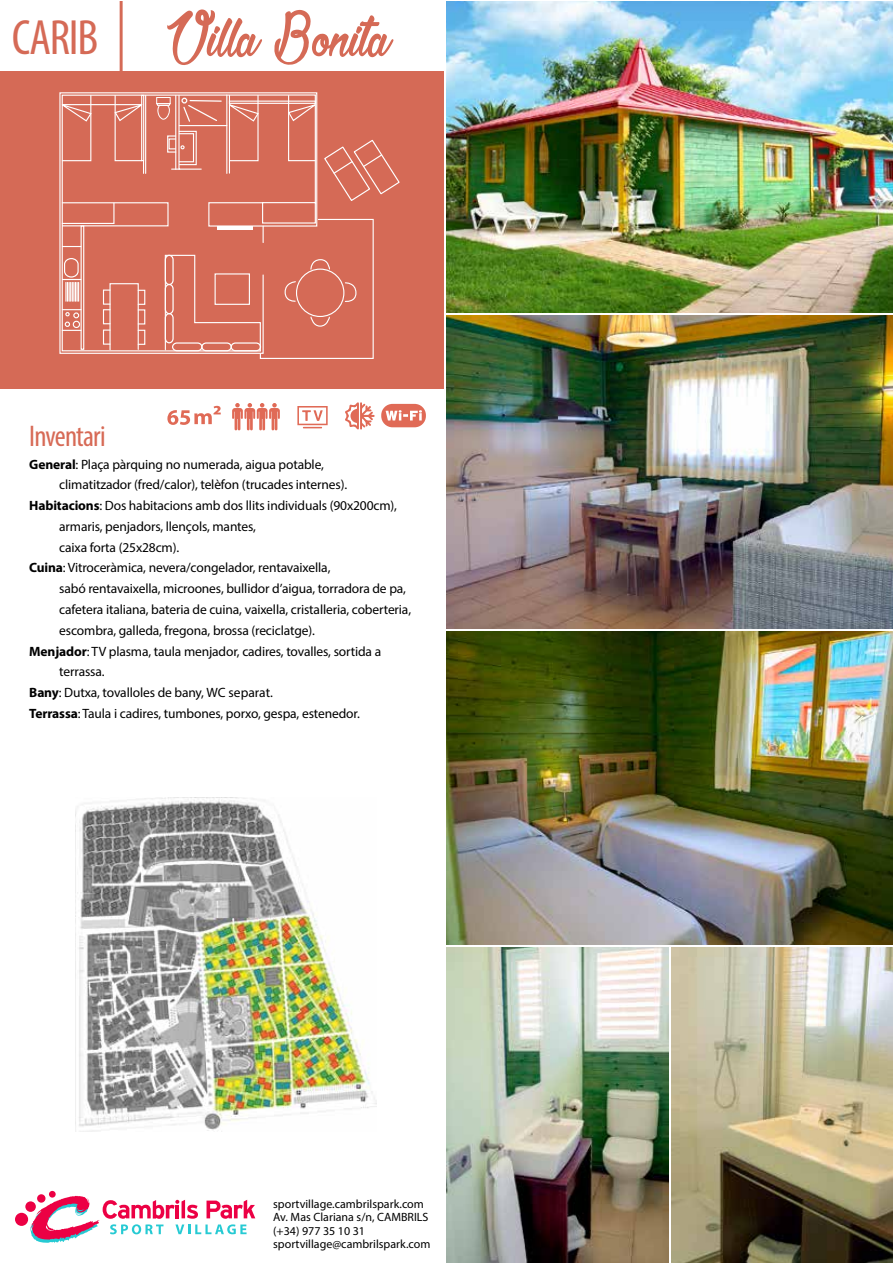
<style>
.page{position:relative;width:893px;height:1263px;background:#fff}
.page>*{position:absolute;margin:0;border:0;box-sizing:border-box;transform-origin:0 0}
.t1{font:64.2px "Jonquilles";color:#d56a56}
.t2{font:condensed 30px "Myriad Pro";letter-spacing:-.025em;color:#d76a56}
.t3{font:13.5px "Myriad Pro";letter-spacing:-.01em;color:#000}
.t4{font:12px/13.5px "Myriad Pro";color:#000}
.s1{font-family:"Myriad Pro";font-stretch:condensed;font-size:49.8px}
.s2{font-weight:700}
</style>
<div class="page">
<div style="left:0;top:71px;width:443px;height:318px;background:#d56a56"></div>
<img style="left:446px;top:1px;width:446px;height:312px">
<img style="left:446px;top:316px;width:446px;height:312px">
<img style="left:446px;top:631px;width:446px;height:313px">
<img style="left:446px;top:947px;width:222px;height:316px">
<img style="left:671px;top:947px;width:221px;height:316px">
<svg style="left:381px;top:404px;width:45px;height:23px"></svg>
<svg style="left:345px;top:402px;width:30px;height:28px"></svg>
<svg style="left:297px;top:406px;width:31px;height:22px"></svg>
<svg style="left:167px;top:406px;width:54px;height:19px"></svg>
<svg style="left:232px;top:403px;width:48px;height:27px"></svg>
<hr style="left:120px;top:1px;width:3px;height:74px;background:#d56a56">
<svg style="left:59px;top:92px;width:259px;height:262px"></svg>
<svg style="left:61px;top:94px;width:255px;height:258px"></svg>
<div style="left:109px;top:283px;width:30px;height:67px;border:1px solid #fff"></div>
<div style="left:103px;top:289px;width:8px;height:16px;border:1px solid #fff"></div>
<div style="left:103px;top:309px;width:8px;height:15px;border:1px solid #fff"></div>
<div style="left:103px;top:329px;width:8px;height:16px;border:1px solid #fff"></div>
<div style="left:138px;top:290px;width:7px;height:15px;border:1px solid #fff"></div>
<div style="left:138px;top:309px;width:7px;height:15px;border:1px solid #fff"></div>
<div style="left:138px;top:330px;width:7px;height:15px;border:1px solid #fff"></div>
<div style="left:81px;top:225px;width:3px;height:125px;border:1px solid #fff"></div>
<svg style="left:62px;top:246px;width:19px;height:1px"></svg>
<svg style="left:62px;top:309px;width:19px;height:22px"></svg>
<div style="left:62px;top:202px;width:107px;height:24px;border:1px solid #fff"></div>
<svg style="left:61px;top:202px;width:54px;height:23px"></svg>
<hr style="left:62px;top:104px;width:80px;height:1px;background:#fff">
<svg style="left:61px;top:94px;width:32px;height:68px"></svg>
<svg style="left:228px;top:94px;width:32px;height:68px"></svg>
<svg style="left:287px;top:94px;width:29px;height:68px"></svg>
<svg style="left:114px;top:94px;width:30px;height:79px"></svg>
<svg style="left:156px;top:94px;width:66px;height:76px"></svg>
<svg style="left:62px;top:279px;width:19px;height:22px"></svg>
<div style="left:64px;top:258px;width:15px;height:20px;border:1px solid #fff;border-radius:6px"></div>
<svg style="left:324px;top:139px;width:76px;height:62px"></svg>
<svg style="left:164px;top:218px;width:210px;height:141px"></svg>
<div style="left:296px;top:269px;width:48px;height:48px;border:1px solid #fff;border-radius:50%"></div>
<div style="left:215px;top:273px;width:35px;height:32px;border:1px solid #fff"></div>
<hr style="left:217px;top:226px;width:36px;height:4px;background:#fff">
<div style="left:15px;top:1213px;width:13px;height:13px;background:#ec0044;border-radius:50%"></div>
<div style="left:25px;top:1201px;width:11px;height:11px;background:#ec0044;border-radius:50%"></div>
<div style="left:49px;top:1191px;width:7px;height:6px;background:#ec0044;border-radius:50%"></div>
<svg style="left:30px;top:1196px;width:225px;height:47px"></svg>
<img style="left:77px;top:797px;width:300px;height:335px">
<h1 class="t1" style="left:12px;top:9px;width:379px"><span class="s1">CARIB</span> Villa Bonita</h1>
<h2 class="t2" style="left:29px;top:418px;width:78px">Inventari</h2>
<p class="t3" style="left:29px;top:456px;width:296px"><span class="s2">General</span>: Plaça pàrquing no numerada, aigua potable,</p>
<p class="t3" style="left:59px;top:476px;width:289px">climatitzador (fred/calor), telèfon (trucades internes).</p>
<p class="t3" style="left:29px;top:497px;width:369px"><span class="s2">Habitacions</span>: Dos habitacions amb dos llits individuals (90x200cm),</p>
<p class="t3" style="left:59px;top:518px;width:198px">armaris, penjadors, llençols, mantes,</p>
<p class="t3" style="left:59px;top:539px;width:121px">caixa forta (25x28cm).</p>
<p class="t3" style="left:29px;top:560px;width:303px"><span class="s2">Cuina</span>: Vitroceràmica, nevera/congelador, rentavaixella,</p>
<p class="t3" style="left:59px;top:580px;width:348px">sabó rentavaixella, microones, bullidor d’aigua, torradora de pa,</p>
<p class="t3" style="left:59px;top:601px;width:353px">cafetera italiana, bateria de cuina, vaixella, cristalleria, coberteria,</p>
<p class="t3" style="left:59px;top:622px;width:257px">escombra, galleda, fregona, brossa (reciclatge).</p>
<p class="t3" style="left:29px;top:643px;width:353px"><span class="s2">Menjador</span>: TV plasma, taula menjador, cadires, tovalles, sortida a</p>
<p class="t3" style="left:59px;top:663px;width:47px">terrassa.</p>
<p class="t3" style="left:29px;top:684px;width:245px"><span class="s2">Bany</span>: Dutxa, tovalloles de bany, WC separat.</p>
<p class="t3" style="left:29px;top:705px;width:332px"><span class="s2">Terrassa</span>: Taula i cadires, tumbones, porxo, gespa, estenedor.</p>
<p class="t4" style="left:273px;top:1197px;width:159px">sportvillage.cambrilspark.com<br>Av. Mas Clariana s/n, CAMBRILS (+34) 977 35 10 31 sportvillage@cambrilspark.com</p>
</div>
